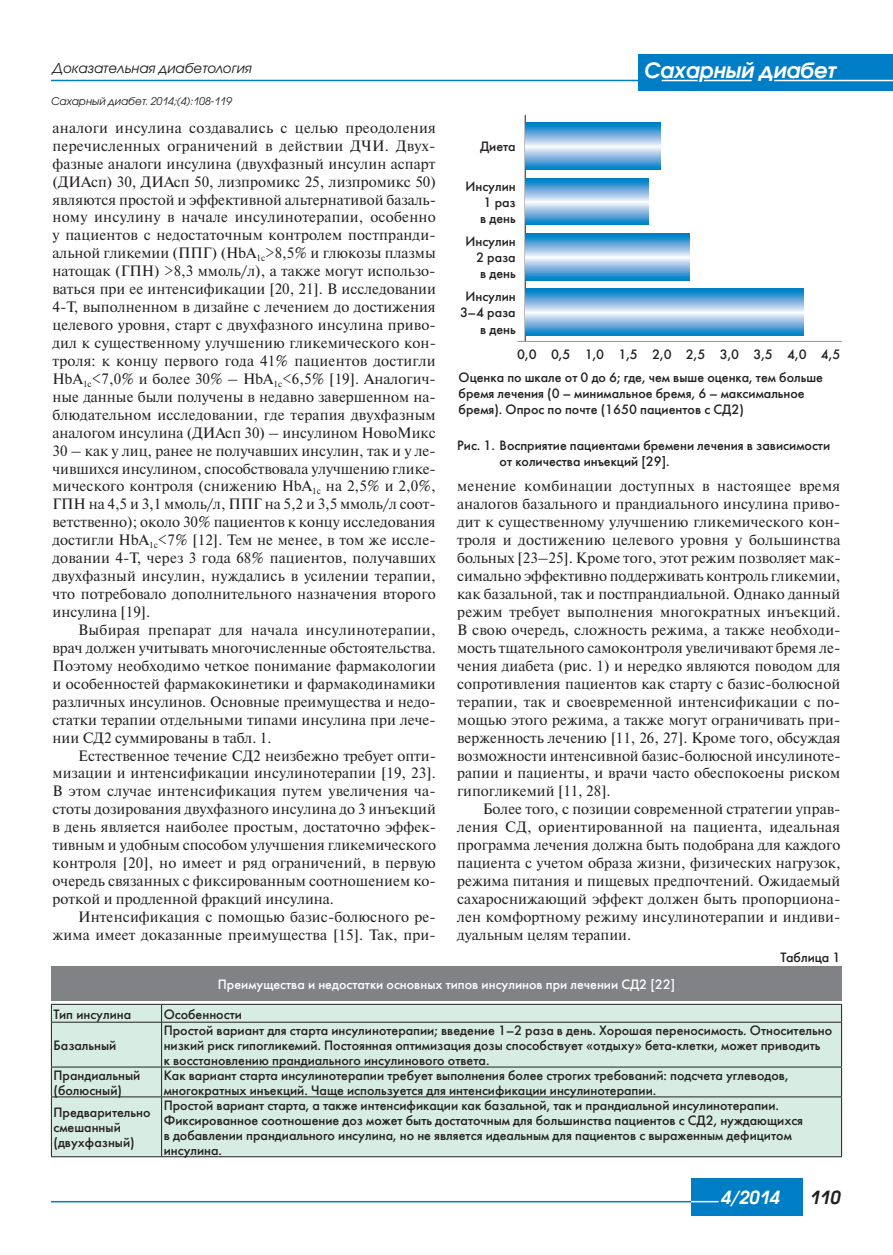
<style>
.page{position:relative;width:893px;height:1255px;background:#fff}
.page>*{position:absolute;margin:0;border:0;box-sizing:border-box;transform-origin:0 0}
.t1{font:italic 700 21px "Avant Garde Gothic C";color:#fff}
.t2{font:italic 700 18px "Avant Garde Gothic C";color:#fff}
.t3{font:italic 700 18px "Avant Garde Gothic C";color:#231f20}
.t4{font:15px/18px "Newton C";letter-spacing:.005em;color:#231f20;text-align:justify}
.t5{font:13.5px/15px "Futura Futuris C";color:#231f20}
.t6{font:13.5px "Futura Futuris C";color:#fff}
.t7{font:italic 13.5px "Avant Garde Gothic C";color:#231f20}
.t8{font:italic 10.5px "Avant Garde Gothic C";color:#231f20}
</style>
<div class="page">
<hr style="left:51px;top:80px;width:589px;height:1px;background:#007ec5">
<div style="left:638px;top:54px;width:255px;height:37px;background:#007ec5"></div>
<hr style="left:662px;top:80px;width:35px;height:1px;background:#fff">
<hr style="left:704px;top:80px;width:48px;height:1px;background:#fff">
<hr style="left:774px;top:80px;width:119px;height:1px;background:#fff">
<div style="left:691px;top:1178px;width:112px;height:37px;background:#007ec5"></div>
<hr style="left:51px;top:1200px;width:640px;height:2px;background:#007ec5">
<hr style="left:691px;top:1200px;width:28px;height:2px;background:#fff">
<div style="left:51px;top:966px;width:791px;height:34px;background:#808285"></div>
<div style="left:52px;top:1004px;width:789px;height:152px;background:#d7ede4"></div>
<hr style="left:51px;top:1003px;width:111px;height:1px;background:#231f20">
<svg style="left:51px;top:1004px;width:1px;height:17px"></svg>
<hr style="left:162px;top:1003px;width:680px;height:1px;background:#231f20">
<svg style="left:161px;top:1004px;width:1px;height:17px"></svg>
<svg style="left:841px;top:1004px;width:1px;height:17px"></svg>
<hr style="left:51px;top:1021px;width:111px;height:1px;background:#231f20">
<hr style="left:51px;top:1022px;width:1px;height:44px;background:#231f20">
<hr style="left:162px;top:1021px;width:680px;height:1px;background:#231f20">
<hr style="left:161px;top:1022px;width:1px;height:44px;background:#231f20">
<hr style="left:841px;top:1022px;width:1px;height:44px;background:#231f20">
<hr style="left:51px;top:1066px;width:111px;height:1px;background:#231f20">
<svg style="left:51px;top:1067px;width:1px;height:29px"></svg>
<hr style="left:162px;top:1066px;width:680px;height:1px;background:#231f20">
<svg style="left:161px;top:1067px;width:1px;height:29px"></svg>
<svg style="left:841px;top:1067px;width:1px;height:29px"></svg>
<hr style="left:51px;top:1096px;width:111px;height:1px;background:#231f20">
<hr style="left:51px;top:1097px;width:1px;height:59px;background:#231f20">
<hr style="left:162px;top:1096px;width:680px;height:1px;background:#231f20">
<hr style="left:161px;top:1097px;width:1px;height:59px;background:#231f20">
<hr style="left:841px;top:1097px;width:1px;height:59px;background:#231f20">
<hr style="left:51px;top:1156px;width:111px;height:1px;background:#231f20">
<hr style="left:162px;top:1156px;width:680px;height:1px;background:#231f20">
<hr style="left:525px;top:115px;width:1px;height:226px;background:#231f20">
<hr style="left:517px;top:341px;width:325px;height:1px;background:#939598">
<svg style="left:525px;top:288px;width:279px;height:47px"></svg>
<svg style="left:525px;top:233px;width:164px;height:47px"></svg>
<svg style="left:525px;top:178px;width:124px;height:47px"></svg>
<svg style="left:525px;top:123px;width:135px;height:46px"></svg>
<p class="t7" style="left:53px;top:60px;width:201px">Доказательная диабетология</p>
<p class="t8" style="left:51px;top:95px;width:182px">Сахарный диабет. 2014;(4):108-119</p>
<h1 class="t1" style="left:644px;top:58px;width:194px">Сахарный диабет</h1>
<p class="t4" style="left:53px;top:119px;width:385px">аналоги инсулина создавались с целью преодоления перечисленных ограничений в действии ДЧИ. Двух&shy;фазные аналоги инсулина (двухфазный инсулин аспарт (ДИАсп) 30, ДИАсп 50, лизпромикс 25, лизпромикс 50) являются простой и эффективной альтернативой базаль&shy;ному инсулину в начале инсулинотерапии, особенно у пациентов с недостаточным контролем постпранди&shy;альной гликемии (ППГ) (HbA<sub>1c</sub>&gt;8,5% и глюкозы плазмы натощак (ГПН) &gt;8,3 ммоль/л), а также могут использо&shy;ваться при ее интенсификации [20, 21]. В исследовании 4-Т, выполненном в дизайне с лечением до достижения целевого уровня, старт с двухфазного инсулина приво&shy;дил к существенному улучшению гликемического кон&shy;троля: к концу первого года 41% пациентов достигли HbA<sub>1c</sub>&lt;7,0% и более 30% – HbA<sub>1c</sub>&lt;6,5% [19]. Аналогич&shy;ные данные были получены в недавно завершенном на&shy;блюдательном исследовании, где терапия двухфазным аналогом инсулина (ДИАсп 30) – инсулином НовоМикс 30 – как у лиц, ранее не получавших инсулин, так и у ле&shy;чившихся инсулином, способствовала улучшению глике&shy;мического контроля (снижению HbA<sub>1c</sub> на 2,5% и 2,0%, ГПН на 4,5 и 3,1 ммоль/л, ППГ на 5,2 и 3,5 ммоль/л соот&shy;ветственно); около 30% пациентов к концу исследования достигли HbA<sub>1c</sub>&lt;7% [12]. Тем не менее, в том же иссле&shy;довании 4-Т, через 3 года 68% пациентов, получавших двухфазный инсулин, нуждались в усилении терапии, что потребовало дополнительного назначения второго инсулина [19].</p>
<p class="t4" style="left:53px;top:621px;width:385px;text-indent:26px">Выбирая препарат для начала инсулинотерапии, врач должен учитывать многочисленные обстоятельства.<br>Поэтому необходимо четкое понимание фармакологии и особенностей фармакокинетики и фармакодинамики различных инсулинов. Основные преимущества и недо&shy;статки терапии отдельными типами инсулина при лече&shy;нии СД2 суммированы в табл. 1.</p>
<p class="t4" style="left:53px;top:746px;width:385px;text-indent:26px">Естественное течение СД2 неизбежно требует опти&shy;мизации и интенсификации инсулинотерапии [19, 23].<br>В этом случае интенсификация путем увеличения ча&shy;стоты дозирования двухфазного инсулина до 3 инъекций в день является наиболее простым, достаточно эффек&shy;тивным и удобным способом улучшения гликемического контроля [20], но имеет и ряд ограничений, в первую очередь связанных с фиксированным соотношением ко&shy;роткой и продленной фракций инсулина.</p>
<p class="t4" style="left:53px;top:907px;width:385px;text-align:right">Интенсификация с помощью базис-болюсного ре&shy;жима имеет доказанные преимущества [15]. Так, при-</p>
<p class="t5" style="left:480px;top:139px;width:37px">Диета</p>
<p class="t5" style="left:480px;top:178px;width:37px;line-height:16.2px;text-align:justify;text-indent:-15px">Инсулин 1 раз в день</p>
<p class="t5" style="left:465px;top:233px;width:52px;line-height:16.2px;text-align:right">Инсулин<br>2 раза<br>в день</p>
<p class="t5" style="left:460px;top:288px;width:57px;line-height:16.2px;text-align:right">Инсулин<br>3–4 раза в день</p>
<p class="t5" style="left:459px;top:369px;width:366px;line-height:16.2px">Оценка по шкале от 0 до 6; где, чем выше оценка, тем больше бремя лечения (0 – минимальное бремя, 6 – максимальное бремя). Опрос по почте (1650 пациентов с СД2)</p>
<p class="t5" style="left:517px;top:347px;width:21px">0,0</p>
<p class="t5" style="left:585px;top:347px;width:21px">1,0</p>
<p class="t5" style="left:652px;top:347px;width:21px">2,0</p>
<p class="t5" style="left:720px;top:347px;width:21px">3,0</p>
<p class="t5" style="left:787px;top:347px;width:21px">4,0</p>
<p class="t5" style="left:551px;top:347px;width:21px">0,5</p>
<p class="t5" style="left:618px;top:347px;width:21px">1,5</p>
<p class="t5" style="left:686px;top:347px;width:21px">2,5</p>
<p class="t5" style="left:753px;top:347px;width:21px">3,5</p>
<p class="t5" style="left:821px;top:347px;width:21px">4,5</p>
<p class="t5" style="left:500px;top:437px;width:332px;line-height:16.2px;text-indent:-43px">Рис. 1. Восприятие пациентами бремени лечения в зависимости от количества инъекций [29].</p>
<p class="t4" style="left:457px;top:477px;width:385px">менение комбинации доступных в настоящее время аналогов базального и прандиального инсулина приво&shy;дит к существенному улучшению гликемического кон&shy;троля и достижению целевого уровня у большинства больных [23–25]. Кроме того, этот режим позволяет мак&shy;симально эффективно поддерживать контроль гликемии, как базальной, так и постпрандиальной. Однако данный режим требует выполнения многократных инъекций.<br>В свою очередь, сложность режима, а также необходи&shy;мость тщательного самоконтроля увеличивают бремя ле&shy;чения диабета (рис. 1) и нередко являются поводом для сопротивления пациентов как старту с базис-болюсной терапии, так и своевременной интенсификации с по&shy;мощью этого режима, а также могут ограничивать при&shy;верженность лечению [11, 26, 27]. Кроме того, обсуждая возможности интенсивной базис-болюсной инсулиноте&shy;рапии и пациенты, и врачи часто обеспокоены риском гипогликемий [11, 28].</p>
<p class="t4" style="left:457px;top:800px;width:385px;text-indent:26px">Более того, с позиции современной стратегии управ&shy;ления СД, ориентированной на пациента, идеальная программа лечения должна быть подобрана для каждого пациента с учетом образа жизни, физических нагрузок, режима питания и пищевых предпочтений. Ожидаемый сахароснижающий эффект должен быть пропорциона&shy;лен комфортному режиму инсулинотерапии и индиви&shy;дуальным целям терапии.</p>
<p class="t5" style="left:781px;top:949px;width:61px">Таблица 1</p>
<p class="t6" style="left:218px;top:976px;width:459px">Преимущества и недостатки основных типов инсулинов при лечении СД2 [22]</p>
<p class="t5" style="left:54px;top:1006px;width:79px">Тип инсулина</p>
<p class="t5" style="left:164px;top:1006px;width:80px">Особенности</p>
<p class="t5" style="left:54px;top:1037px;width:64px">Базальный</p>
<p class="t5" style="left:164px;top:1022px;width:670px">Простой вариант для старта инсулинотерапии; введение 1–2 раза в день. Хорошая переносимость. Относительно низкий риск гипогликемий. Постоянная оптимизация дозы способствует «отдыху» бета-клетки, может приводить<br>к восстановлению прандиального инсулинового ответа.</p>
<p class="t5" style="left:54px;top:1067px;width:88px">Прандиальный (болюсный)</p>
<p class="t5" style="left:164px;top:1067px;width:626px">Как вариант старта инсулинотерапии требует выполнения более строгих требований: подсчета углеводов, многократных инъекций. Чаще используется для интенсификации инсулинотерапии.</p>
<p class="t5" style="left:54px;top:1104px;width:99px">Предварительно смешанный (двухфазный)</p>
<p class="t5" style="left:164px;top:1097px;width:641px">Простой вариант старта, а также интенсификации как базальной, так и прандиальной инсулинотерапии.<br>Фиксированное соотношение доз может быть достаточным для большинства пациентов с СД2, нуждающихся в добавлении прандиального инсулина, но не является идеальным для пациентов с выраженным дефицитом инсулина.</p>
<p class="t2" style="left:721px;top:1186px;width:60px">4/2014</p>
<p class="t3" style="left:810px;top:1186px;width:32px">110</p>
</div>
